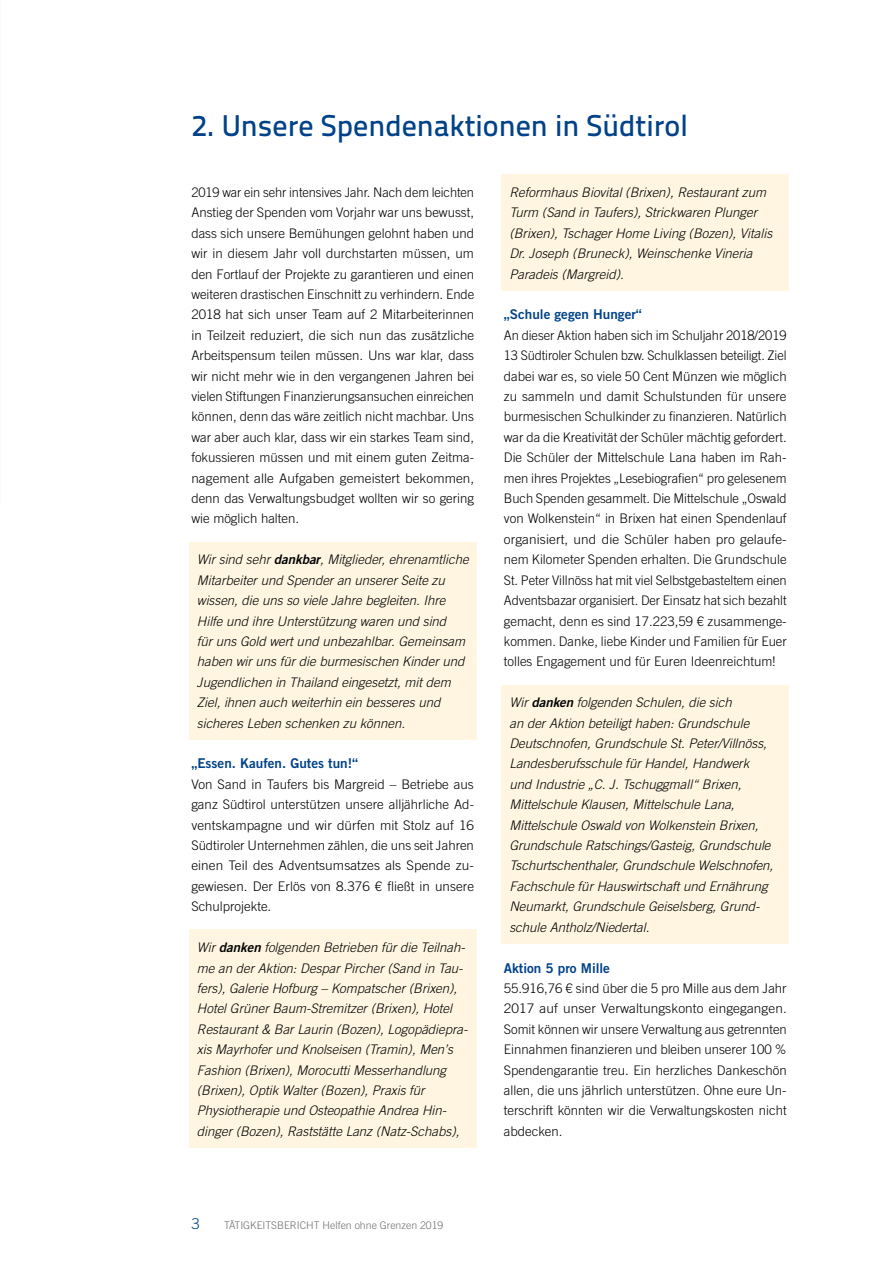
<style>
.page{position:relative;width:893px;height:1263px;background:#fff}
.page>*{position:absolute;margin:0;border:0;box-sizing:border-box;transform-origin:0 0}
.t1{font:500 30px "Titillium Text 22 L";color:#004289}
.t2{font:300 15px "Trade Gothic LT Std";color:#004289}
.t3{font:13.5px "Trade Gothic LT Std Bd 2";color:#004289}
.t4{font:300 13.2px/20.4px "Trade Gothic LT Std";color:#010202;text-align:justify}
.t5{font:italic 300 13.2px/20.4px "Trade Gothic LT Std";color:#010202}
.t6{font:300 13.2px/20.4px "Trade Gothic LT Std";letter-spacing:.005em;color:#000;text-align:justify}
.t7{font:300 10.5px "Trade Gothic LT Std";color:#706f6f}
.s1{font-family:"Trade Gothic LT Std Bd 2 Obl";font-weight:400;font-style:normal}
</style>
<div class="page">
<div style="left:189px;top:542px;width:287px;height:198px;background:#fff5e1"></div>
<div style="left:189px;top:930px;width:287px;height:218px;background:#fff5e1"></div>
<div style="left:502px;top:175px;width:287px;height:116px;background:#fff5e1"></div>
<div style="left:502px;top:685px;width:287px;height:259px;background:#fff5e1"></div>
<h1 class="t1" style="left:191px;top:102px;width:498px">2. Unsere Spendenaktionen in Südtirol</h1>
<p class="t4" style="left:191px;top:182px;width:285px">2019 war ein sehr intensives Jahr. Nach dem leichten Anstieg der Spenden vom Vorjahr war uns bewusst, dass sich unsere Bemühungen gelohnt haben und wir in diesem Jahr voll durchstarten müssen, um den Fortlauf der Projekte zu garantieren und einen weiteren drastischen Einschnitt zu verhindern. Ende 2018 hat sich unser Team auf 2 Mitarbeiterinnen in Teilzeit reduziert, die sich nun das zusätzliche Arbeitspensum teilen müssen. Uns war klar, dass wir nicht mehr wie in den vergangenen Jahren bei vielen Stiftungen Finanzierungsansuchen einreichen können, denn das wäre zeitlich nicht machbar. Uns war aber auch klar, dass wir ein starkes Team sind, fokussieren müssen und mit einem guten Zeitma&shy;nagement alle Aufgaben gemeistert bekommen, denn das Verwaltungsbudget wollten wir so gering wie möglich halten.</p>
<p class="t5" style="left:197px;top:550px;width:273px">Wir sind sehr <span class="s1">dankbar</span>, Mitglieder, ehrenamtliche Mitarbeiter und Spender an unserer Seite zu wissen, die uns so viele Jahre begleiten. Ihre Hilfe und ihre Unterstützung waren und sind<br>für uns Gold wert und unbezahlbar. Gemeinsam haben wir uns für die burmesischen Kinder und Jugendlichen in Thailand eingesetzt, mit dem Ziel, ihnen auch weiterhin ein besseres und sicheres Leben schenken zu können.</p>
<p class="t3" style="left:191px;top:755px;width:168px">„Essen. Kaufen. Gutes tun!“</p>
<p class="t4" style="left:191px;top:774px;width:284px">Von Sand in Taufers bis Margreid – Betriebe aus ganz Südtirol unterstützen unsere alljährliche Ad&shy;ventskampagne und wir dürfen mit Stolz auf 16</p>
<p class="t6" style="left:191px;top:835px;width:284px">Südtiroler Unternehmen zählen, die uns seit Jahren einen Teil des Adventsumsatzes als Spende zu&shy;gewiesen. Der Erlös von 8.376 € fließt in unsere Schulprojekte.</p>
<p class="t5" style="left:197px;top:937px;width:272px">Wir <span class="s1">danken</span> folgenden Betrieben für die Teilnah&shy;me an der Aktion: Despar Pircher (Sand in Tau&shy;fers), Galerie Hofburg – Kompatscher (Brixen), Hotel Grüner Baum-Stremitzer (Brixen), Hotel Restaurant &amp; Bar Laurin (Bozen), Logopädiepra&shy;xis Mayrhofer und Knolseisen (Tramin), Men’s Fashion (Brixen), Morocutti Messerhandlung (Brixen), Optik Walter (Bozen), Praxis für Physiotherapie und Osteopathie Andrea Hin&shy;dinger (Bozen), Raststätte Lanz (Natz-Schabs),</p>
<p class="t5" style="left:509px;top:182px;width:264px">Reformhaus Biovital (Brixen), Restaurant zum Turm (Sand in Taufers), Strickwaren Plunger (Brixen), Tschager Home Living (Bozen), Vitalis Dr. Joseph (Bruneck), Weinschenke Vineria Paradeis (Margreid).</p>
<p class="t3" style="left:504px;top:306px;width:139px">„Schule gegen Hunger“</p>
<p class="t4" style="left:504px;top:325px;width:284px">An dieser Aktion haben sich im Schuljahr 2018/2019<br>13 Südtiroler Schulen bzw. Schulklassen beteiligt. Ziel dabei war es, so viele 50 Cent Münzen wie möglich zu sammeln und damit Schulstunden für unsere burmesischen Schulkinder zu finanzieren. Natürlich war da die Kreativität der Schüler mächtig gefordert.<br>Die Schüler der Mittelschule Lana haben im Rah&shy;men ihres Projektes „Lesebiografien“ pro gelesenem Buch Spenden gesammelt. Die Mittelschule „Oswald von Wolkenstein“ in Brixen hat einen Spendenlauf organisiert, und die Schüler haben pro gelaufe&shy;nem Kilometer Spenden erhalten. Die Grundschule St. Peter Villnöss hat mit viel Selbstgebasteltem einen Adventsbazar organisiert. Der Einsatz hat sich bezahlt gemacht, denn es sind 17.223,59 € zusammenge&shy;kommen. Danke, liebe Kinder und Familien für Euer tolles Engagement und für Euren Ideenreichtum!</p>
<p class="t5" style="left:509px;top:692px;width:265px">Wir <span class="s1">danken</span> folgenden Schulen, die sich<br>an der Aktion beteiligt haben: Grundschule Deutschnofen, Grundschule St. Peter/Villnöss, Landesberufsschule für Handel, Handwerk und Industrie „C. J. Tschuggmall“ Brixen, Mittelschule Klausen, Mittelschule Lana, Mittelschule Oswald von Wolkenstein Brixen, Grundschule Ratschings/Gasteig, Grundschule Tschurtschenthaler, Grundschule Welschnofen, Fachschule für Hauswirtschaft und Ernährung Neumarkt, Grundschule Geiselsberg, Grund&shy;schule Antholz/Niedertal.</p>
<p class="t3" style="left:504px;top:959px;width:108px">Aktion 5 pro Mille</p>
<p class="t4" style="left:504px;top:978px;width:284px">55.916,76 € sind über die 5 pro Mille aus dem Jahr 2017 auf unser Verwaltungskonto eingegangen.<br>Somit können wir unsere Verwaltung aus getrennten Einnahmen finanzieren und bleiben unserer 100 % Spendengarantie treu. Ein herzliches Dankeschön allen, die uns jährlich unterstützen. Ohne eure Un&shy;terschrift könnten wir die Verwaltungskosten nicht</p>
<p class="t6" style="left:504px;top:1121px;width:60px">abdecken.</p>
<p class="t2" style="left:191px;top:1215px;width:10px">3</p>
<p class="t7" style="left:224px;top:1219px;width:221px">TÄTIGKEITSBERICHT Helfen ohne Grenzen 2019</p>
</div>
